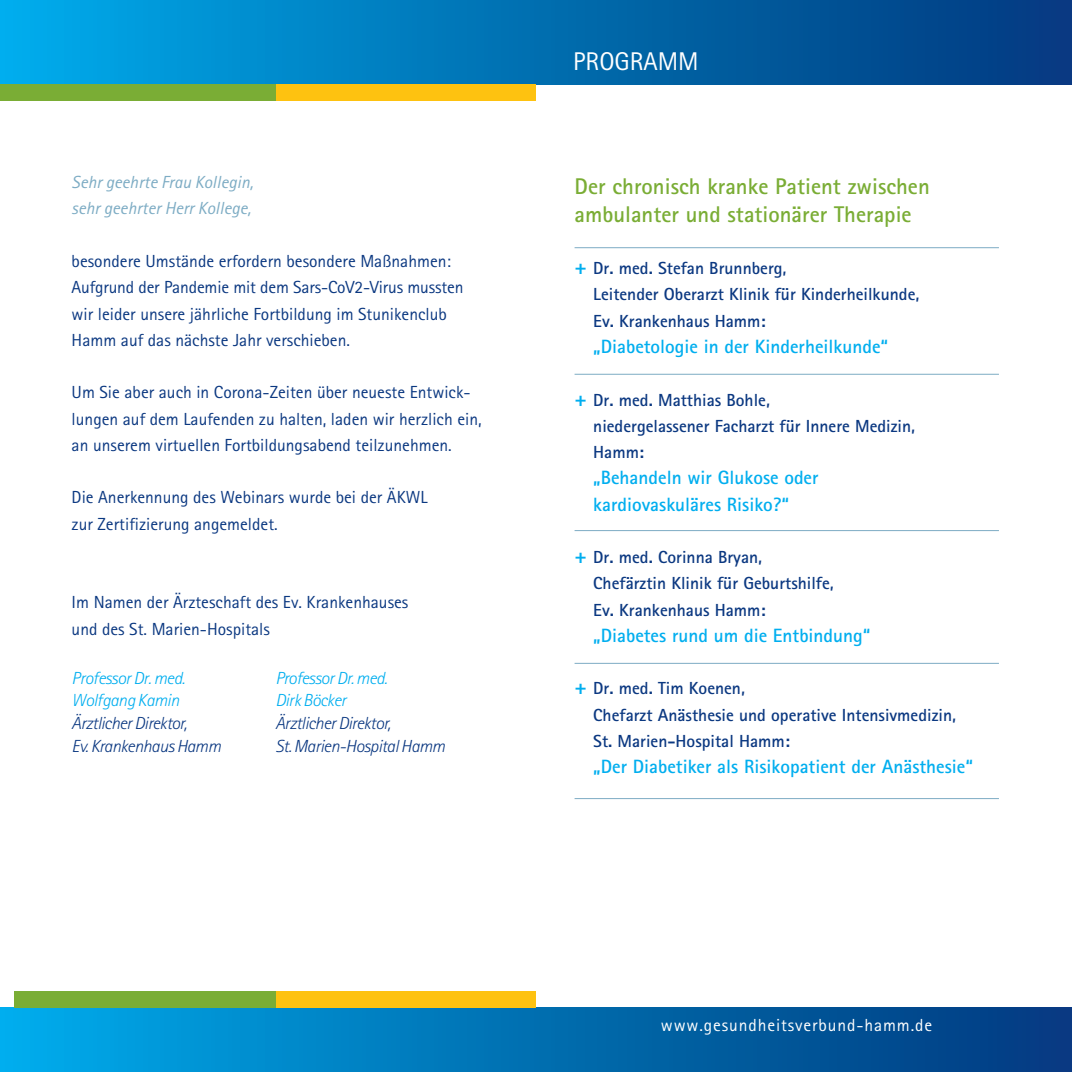
<style>
.page{position:relative;width:1072px;height:1072px;background:#fff}
.page>*{position:absolute;margin:0;border:0;box-sizing:border-box;transform-origin:0 0}
.t1{font:25.72px "Rotis Sans Serif";color:#fff}
.t2{font:700 22.75px/28px "Rotis Sans Serif";color:#7aad35}
.t3{font:700 19.25px/26.2px "Rotis Sans Serif";color:#00aeef}
.t4{font:17.5px/26.2px "Rotis Sans Serif";color:#0b3881}
.t5{font:700 17.5px/26.2px "Rotis Sans Serif";color:#0b3881}
.t6{font:italic 300 17.5px/22.8px "Rotis Sans Serif";letter-spacing:-.03em;color:#0b3881}
.t7{font:italic 300 17.5px/22.8px "Rotis Sans Serif";letter-spacing:-.03em;color:#00aeef}
.t8{font:italic 17.5px/26.2px "Rotis Sans Serif";color:#7dacc4}
.t9{font:17.5px "Rotis Sans Serif";letter-spacing:.05em;color:#fff}
.s1{font-size:21px;color:#00aeef}
</style>
<div class="page">
<div style="left:0;top:0;width:1071px;height:84px;background:linear-gradient(to right,#00aaea,#02377c)"></div>
<div style="left:0;top:1007px;width:1071px;height:64px;background:linear-gradient(to right,#00aaea,#02377c)"></div>
<hr style="left:574px;top:247px;width:424px;height:1px;background:#7dacc4">
<hr style="left:574px;top:374px;width:424px;height:1px;background:#7dacc4">
<hr style="left:574px;top:530px;width:424px;height:1px;background:#7dacc4">
<hr style="left:574px;top:663px;width:424px;height:1px;background:#7dacc4">
<hr style="left:574px;top:798px;width:424px;height:1px;background:#7dacc4">
<div style="left:275px;top:84px;width:261px;height:16px;background:#fec210"></div>
<div style="left:275px;top:991px;width:261px;height:16px;background:#fec210"></div>
<div style="left:0;top:84px;width:275px;height:16px;background:#7aad35"></div>
<div style="left:14px;top:991px;width:261px;height:16px;background:#7aad35"></div>
<p class="t8" style="left:72px;top:169px;width:183px">Sehr geehrte Frau Kollegin, sehr geehrter Herr Kollege,</p>
<p class="t4" style="left:72px;top:248px;width:393px">besondere Umstände erfordern besondere Maßnahmen:<br>Aufgrund der Pandemie mit dem Sars-CoV2-Virus mussten wir leider unsere jährliche Fortbildung im Stunikenclub Hamm auf das nächste Jahr verschieben.</p>
<p class="t4" style="left:72px;top:379px;width:411px">Um Sie aber auch in Corona-Zeiten über neueste Entwick&shy;lungen auf dem Laufenden zu halten, laden wir herzlich ein, an unserem virtuellen Fortbildungsabend teilzunehmen.</p>
<p class="t4" style="left:72px;top:484px;width:357px">Die Anerkennung des Webinars wurde bei der ÄKWL zur Zertifizierung angemeldet.</p>
<p class="t4" style="left:72px;top:589px;width:338px">Im Namen der Ärzteschaft des Ev. Krankenhauses und des St. Marien-Hospitals</p>
<p class="t7" style="left:72px;top:666px;width:115px">Professor Dr. med.<br>Wolfgang Kamin</p>
<p class="t6" style="left:72px;top:712px;width:151px">Ärztlicher Direktor,<br>Ev. Krankenhaus Hamm</p>
<p class="t7" style="left:275px;top:666px;width:114px">Professor Dr. med.<br>Dirk Böcker</p>
<p class="t6" style="left:275px;top:712px;width:171px">Ärztlicher Direktor,<br>St. Marien-Hospital Hamm</p>
<h1 class="t1" style="left:573px;top:47px;width:127px">PROGRAMM</h1>
<h2 class="t2" style="left:574px;top:171px;width:357px">Der chronisch kranke Patient zwischen ambulanter und stationärer Therapie</h2>
<p class="t5" style="left:593px;top:255px;width:327px;text-indent:-19px"><span class="s1">+</span> Dr. med. Stefan Brunnberg,<br>Leitender Oberarzt Klinik für Kinderheilkunde,<br>Ev. Krankenhaus Hamm:</p>
<p class="t3" style="left:593px;top:333px;width:296px">„Diabetologie in der Kinderheilkunde“</p>
<p class="t5" style="left:593px;top:386px;width:323px;text-indent:-19px"><span class="s1">+</span> Dr. med. Matthias Bohle,<br>niedergelassener Facharzt für Innere Medizin,<br>Hamm:</p>
<p class="t3" style="left:593px;top:464px;width:227px">„Behandeln wir Glukose oder kardiovaskuläres Risiko?“</p>
<p class="t5" style="left:593px;top:543px;width:242px;text-indent:-19px"><span class="s1">+</span> Dr. med. Corinna Bryan,<br>Chefärztin Klinik für Geburtshilfe,<br>Ev. Krankenhaus Hamm:</p>
<p class="t3" style="left:593px;top:622px;width:278px">„Diabetes rund um die Entbindung“</p>
<p class="t5" style="left:593px;top:675px;width:364px;text-indent:-19px"><span class="s1">+</span> Dr. med. Tim Koenen,<br>Chefarzt Anästhesie und operative Intensivmedizin,<br>St. Marien-Hospital Hamm:</p>
<p class="t3" style="left:593px;top:753px;width:381px">„Der Diabetiker als Risikopatient der Anästhesie“</p>
<p class="t9" style="left:661px;top:1014px;width:273px">www.gesundheitsverbund-hamm.de</p>
</div>
